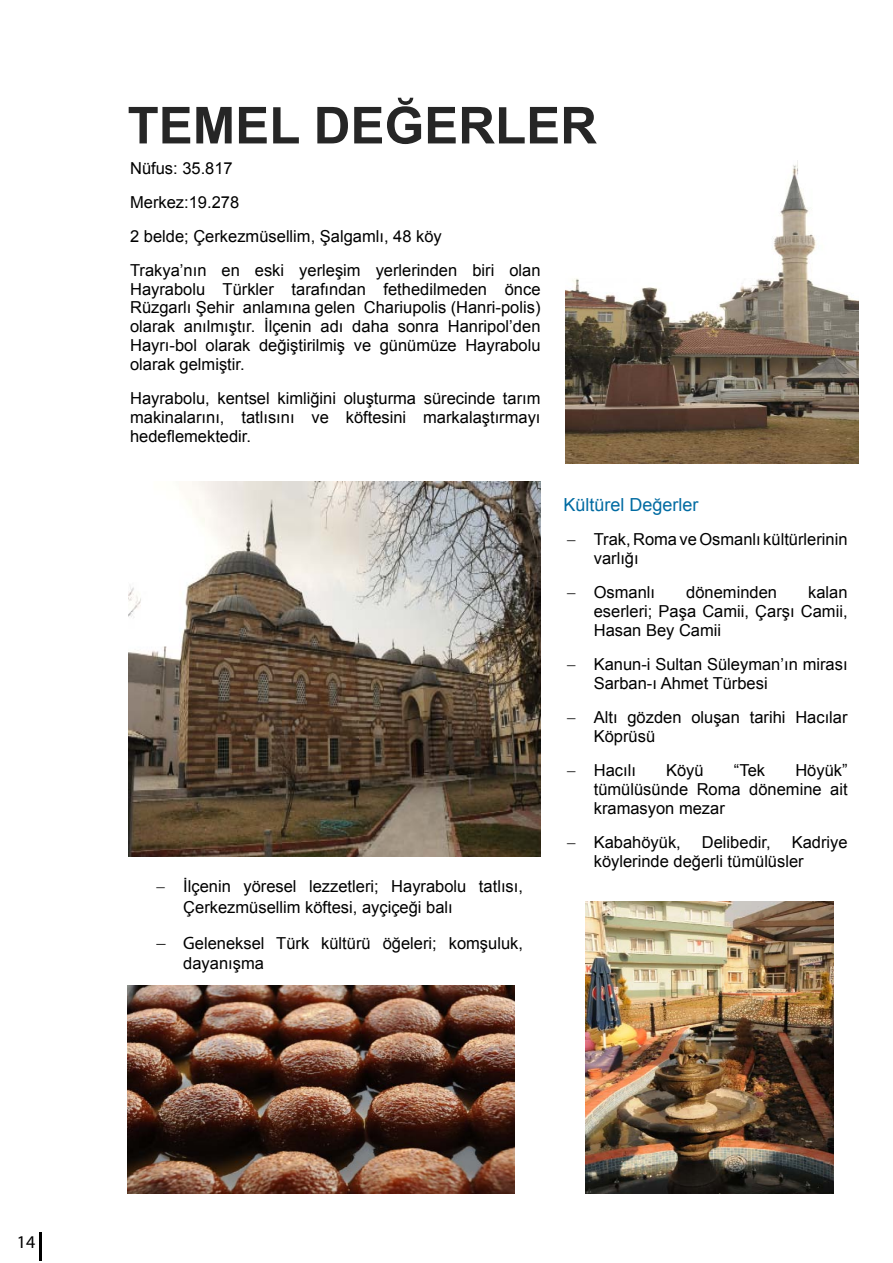
<style>
.page{position:relative;width:893px;height:1263px;background:#fff}
.page>*{position:absolute;margin:0;border:0;box-sizing:border-box;transform-origin:0 0}
.t1{font:700 51px "Arial";color:#262626}
.t2{font:18px "Arial";color:#006ba2}
.t3{font:18px "Myriad Pro";color:#000}
.t4{font:16.5px/18.9px "Arial";color:#000}
.s1{font-family:"Myriad Pro";font-size:18px}
</style>
<div class="page">
<img style="left:566px;top:161px;width:293px;height:302px">
<img style="left:129px;top:482px;width:412px;height:375px">
<img style="left:128px;top:985px;width:386px;height:208px">
<img style="left:586px;top:901px;width:247px;height:292px">
<hr style="left:40px;top:1232px;width:2px;height:28px;background:#000">
<h1 class="t1" style="left:128px;top:92px;width:471px">TEMEL DEĞERLER</h1>
<p class="t4" style="left:130px;top:151px;width:412px;line-height:33.9px">Nüfus: 35.817<br>Merkez:19.278<br>2 belde; Çerkezmüsellim, Şalgamlı, 48 köy<br>Trakya’nın en eski yerleşim yerlerinden biri olan</p>
<p class="t4" style="left:130px;top:279px;width:412px;text-align:justify">Hayrabolu Türkler tarafından fethedilmeden önce Rüzgarlı Şehir anlamına gelen Chariupolis (Hanri-polis) olarak anılmıştır. İlçenin adı daha sonra Hanripol’den Hayrı-bol olarak değiştirilmiş ve günümüze Hayrabolu olarak gelmiştir.</p>
<p class="t4" style="left:130px;top:389px;width:412px;text-align:justify">Hayrabolu, kentsel kimliğini oluşturma sürecinde tarım makinalarını, tatlısını ve köftesini markalaştırmayı hedeflemektedir.</p>
<p class="t4" style="left:183px;top:876px;width:341px;line-height:20.7px;text-indent:-27px">− İlçenin yöresel lezzetleri; Hayrabolu tatlısı,<br>Çerkezmüsellim köftesi, ayçiçeği balı</p>
<p class="t4" style="left:183px;top:933px;width:341px;line-height:20.7px;text-indent:-27px">− <span class="s1">G</span>eleneksel Türk kültürü öğeleri; komşuluk, dayanışma</p>
<p class="t2" style="left:563px;top:493px;width:137px">Kültürel Değerler</p>
<p class="t4" style="left:594px;top:530px;width:255px;text-indent:-27px">− Trak, Roma ve Osmanlı kültürlerinin varlığı</p>
<p class="t4" style="left:567px;top:583px;width:90px">− Osmanlı</p>
<p class="t4" style="left:686px;top:583px;width:92px">döneminden</p>
<p class="t4" style="left:594px;top:583px;width:255px;text-align:justify;text-indent:214px">kalan eserleri; Paşa Camii, Çarşı Camii, Hasan Bey Camii</p>
<p class="t4" style="left:594px;top:655px;width:255px;text-indent:-27px">− Kanun-i Sultan Süleyman’ın mirası<br>Sarban-ı Ahmet Türbesi</p>
<p class="t4" style="left:594px;top:708px;width:255px;text-indent:-27px">− Altı gözden oluşan tarihi Hacılar<br>Köprüsü</p>
<p class="t4" style="left:567px;top:761px;width:71px">− Hacılı</p>
<p class="t4" style="left:666px;top:761px;width:39px">Köyü</p>
<p class="t4" style="left:734px;top:761px;width:33px">“Tek</p>
<p class="t4" style="left:594px;top:761px;width:255px;text-align:justify;text-indent:202px">Höyük” tümülüsünde Roma dönemine ait kramasyon mezar</p>
<p class="t4" style="left:567px;top:833px;width:116px">− Kabahöyük,</p>
<p class="t4" style="left:702px;top:833px;width:70px">Delibedir,</p>
<p class="t4" style="left:594px;top:833px;width:255px;text-indent:198px">Kadriye köylerinde değerli tümülüsler</p>
<p class="t3" style="left:17px;top:1231px;width:20px">14</p>
</div>
